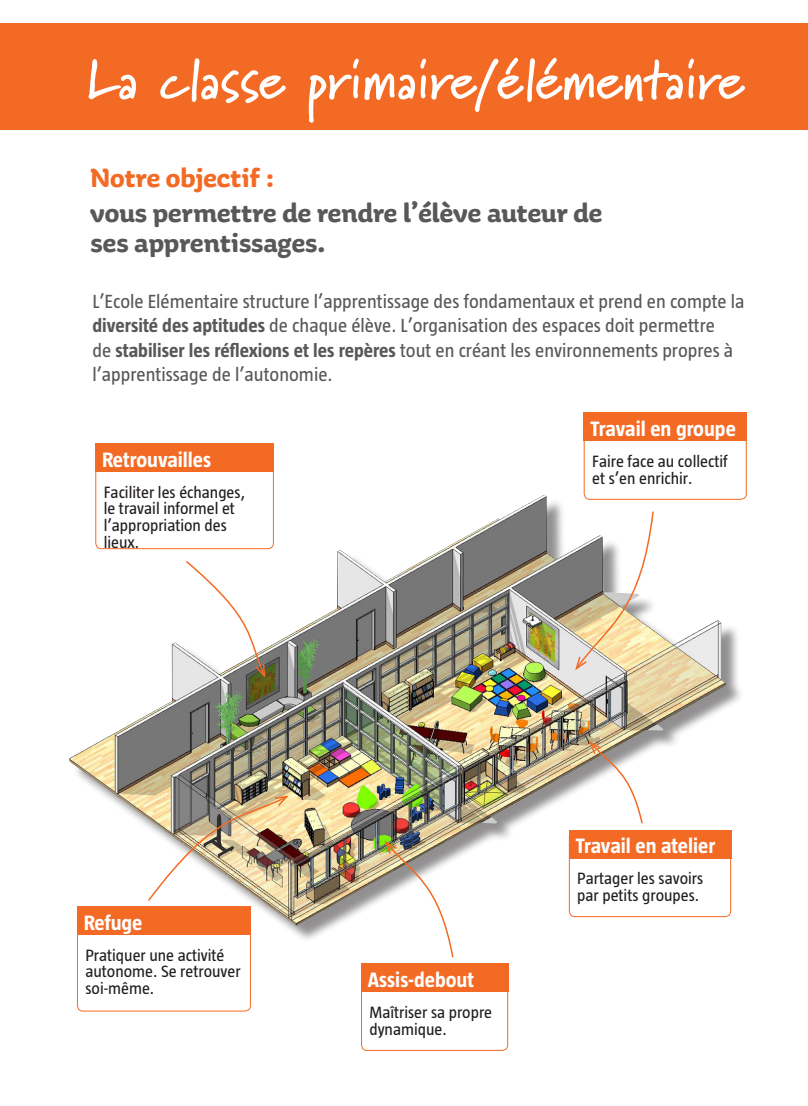
<style>
.page{position:relative;width:808px;height:1106px;background:#fff}
.page>*{position:absolute;margin:0;border:0;box-sizing:border-box;transform-origin:0 0}
.t1{font:700 55.35px "Marydale";letter-spacing:-.015em;color:#fff}
.t2{font:700 27.75px/30px "Aniuk";color:#57585a}
.t3{font:700 27.75px "Aniuk";color:#f36a24}
.t4{font:700 21.45px "Taz";color:#fff}
.t5{font:19.5px/24.5px "Taz";color:#57585a}
.t6{font:16.8px/16.8px "Taz";color:#231f20}
.s1{font-weight:700}
</style>
<div class="page">
<div style="left:72px;top:498px;width:672px;height:445px;background:#231f20;opacity:.5"></div>
<img style="left:69px;top:495px;width:657px;height:430px">
<div style="left:0;top:24px;width:808px;height:106px;background:#f36a24"></div>
<div style="left:96px;top:444px;width:177px;height:104px;background:#fff;border-radius:6px"></div>
<div style="left:95px;top:443px;width:179px;height:106px;border:1px solid #f36a24;border-radius:6px"></div>
<div style="left:95px;top:443px;width:179px;height:28px;background:#f36a24"></div>
<div style="left:584px;top:413px;width:162px;height:86px;background:#fff;border-radius:6px"></div>
<div style="left:584px;top:413px;width:163px;height:87px;border:1px solid #f36a24;border-radius:6px"></div>
<div style="left:584px;top:413px;width:163px;height:28px;background:#f36a24"></div>
<div style="left:77px;top:907px;width:173px;height:104px;background:#fff;border-radius:6px"></div>
<div style="left:77px;top:906px;width:174px;height:105px;border:1px solid #f36a24;border-radius:6px"></div>
<div style="left:77px;top:906px;width:174px;height:28px;background:#f36a24"></div>
<div style="left:361px;top:964px;width:147px;height:86px;border:1px solid #f36a24;border-radius:6px"></div>
<div style="left:361px;top:964px;width:147px;height:28px;background:#f36a24"></div>
<div style="left:569px;top:830px;width:162px;height:86px;background:#fff;border-radius:6px"></div>
<div style="left:569px;top:830px;width:162px;height:87px;border:1px solid #f36a24;border-radius:6px"></div>
<div style="left:569px;top:830px;width:162px;height:28px;background:#f36a24"></div>
<svg style="left:184px;top:559px;width:82px;height:120px"></svg>
<img style="left:146px;top:794px;width:145px;height:108px">
<svg style="left:383px;top:839px;width:71px;height:119px"></svg>
<svg style="left:587px;top:739px;width:57px;height:86px"></svg>
<svg style="left:574px;top:510px;width:81px;height:162px"></svg>
<p class="t1" style="left:87px;top:47px;width:659px">La classe primaire/élémentaire</p>
<p class="t3" style="left:90px;top:161px;width:185px">Notre objectif :</p>
<p class="t2" style="left:90px;top:198px;width:514px">vous permettre de rendre l’élève auteur de ses apprentissages.</p>
<p class="t5" style="left:93px;top:289px;width:654px">L’Ecole Elémentaire structure l’apprentissage des fondamentaux et prend en compte la <span class="s1">diversité des aptitudes</span> de chaque élève. L’organisation des espaces doit permettre</p>
<p class="t5" style="left:93px;top:338px;width:642px">de <span class="s1">stabiliser les réflexions et les repères</span> tout en créant les environnements propres à l’apprentissage de l’autonomie.</p>
<p class="t4" style="left:590px;top:416px;width:147px">Travail en groupe</p>
<p class="t4" style="left:102px;top:447px;width:111px">Retrouvailles</p>
<p class="t6" style="left:592px;top:452px;width:137px">Faire face au collectif et s’en enrichir.</p>
<p class="t6" style="left:104px;top:483px;width:143px">Faciliter les échanges,</p>
<p class="t6" style="left:104px;top:500px;width:133px">le travail informel et</p>
<p class="t6" style="left:104px;top:517px;width:125px">l’appropriation des lieux.</p>
<p class="t4" style="left:576px;top:833px;width:141px">Travail en atelier</p>
<p class="t4" style="left:84px;top:910px;width:60px">Refuge</p>
<p class="t6" style="left:85px;top:946px;width:157px">Pratiquer une activité autonome. Se retrouver soi-même.</p>
<p class="t4" style="left:368px;top:967px;width:108px">Assis-debout</p>
<p class="t6" style="left:369px;top:1003px;width:124px">Maîtriser sa propre dynamique.</p>
<p class="t6" style="left:577px;top:869px;width:127px">Partager les savoirs par petits groupes.</p>
</div>
